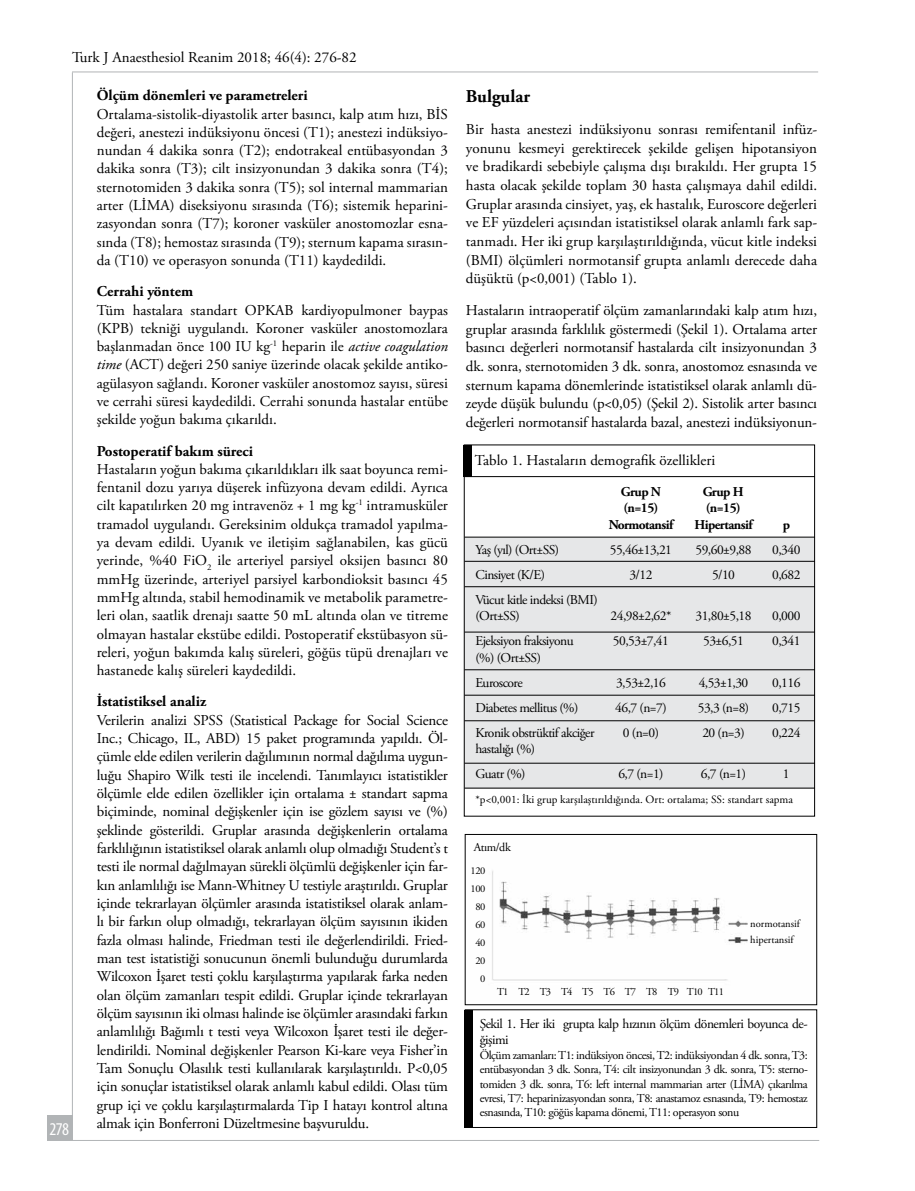
<style>
.page{position:relative;width:915px;height:1191px;background:#fff}
.page>*{position:absolute;margin:0;border:0;box-sizing:border-box;transform-origin:0 0}
.t1{font:700 18px "Adobe Garamond Pro";color:#000}
.t2{font:condensed 18px "Myriad Pro";color:#fff}
.t3{font:15px/18.3px "Adobe Garamond Pro";color:#000;text-align:justify}
.t4{font:700 15px "Adobe Garamond Pro";color:#000}
.t5{font:13.5px/25px "Adobe Garamond Pro";letter-spacing:-.04em;color:#000}
.t6{font:700 13.5px "Adobe Garamond Pro";letter-spacing:-.04em;color:#000}
.t7{font:12px/14.4px "Adobe Garamond Pro";letter-spacing:-.035em;color:#000;text-align:justify}
.t8{font:11.25px "Adobe Garamond Pro";color:#000}
.t9{font:10.5px "Adobe Garamond Pro";letter-spacing:-.08em;color:#000}
.t10{font:10.5px/16.2px "Adobe Garamond Pro";color:#000}
.t11{font:10.5px/18px "Adobe Garamond Pro";letter-spacing:-.035em;color:#000;text-align:right}
.s1{font-style:italic}
</style>
<div class="page">
<hr style="left:73px;top:1140px;width:746px;height:1px;background:#b1b4b6">
<hr style="left:72px;top:72px;width:1px;height:1050px;background:#b1b4b6">
<div style="left:47px;top:1114px;width:26px;height:26px;background:#b1b4b6"></div>
<hr style="left:72px;top:72px;width:745px;height:1px;background:#b1b4b6">
<img style="left:492px;top:870px;width:256px;height:111px">
<div style="left:464px;top:834px;width:352px;height:171px;border:1px solid #000"></div>
<div style="left:464px;top:1009px;width:8px;height:118px;background:#000"></div>
<div style="left:463px;top:445px;width:9px;height:31px;background:#000"></div>
<div style="left:463px;top:537px;width:351px;height:251px;background:#e6e7e8"></div>
<hr style="left:464px;top:476px;width:350px;height:1px;background:#000">
<hr style="left:464px;top:561px;width:350px;height:1px;background:#000">
<hr style="left:464px;top:669px;width:350px;height:1px;background:#000">
<hr style="left:464px;top:720px;width:350px;height:1px;background:#000">
<hr style="left:464px;top:586px;width:350px;height:1px;background:#000">
<hr style="left:464px;top:695px;width:350px;height:1px;background:#000">
<hr style="left:464px;top:763px;width:350px;height:1px;background:#000">
<hr style="left:464px;top:537px;width:350px;height:1px;background:#000">
<hr style="left:464px;top:631px;width:350px;height:1px;background:#000">
<hr style="left:464px;top:787px;width:350px;height:1px;background:#000">
<p class="t3" style="left:72px;top:48px;width:286px">Turk J Anaesthesiol Reanim 2018; 46(4): 276-82</p>
<p class="t2" style="left:49px;top:1117px;width:21px">278</p>
<p class="t4" style="left:97px;top:87px;width:212px">Ölçüm dönemleri ve parametreleri</p>
<p class="t3" style="left:97px;top:105px;width:352px">Ortalama-sistolik-diyastolik arter basıncı, kalp atım hızı, BİS değeri, anestezi indüksiyonu öncesi (T1); anestezi indüksiyo&shy;nundan 4 dakika sonra (T2); endotrakeal entübasyondan 3 dakika sonra (T3); cilt insizyonundan 3 dakika sonra (T4); sternotomiden 3 dakika sonra (T5); sol internal mammarian arter (LİMA) diseksiyonu sırasında (T6); sistemik heparini&shy;zasyondan sonra (T7); koroner vasküler anostomozlar esna&shy;sında (T8); hemostaz sırasında (T9); sternum kapama sırasın&shy;da (T10) ve operasyon sonunda (T11) kaydedildi.</p>
<p class="t4" style="left:97px;top:283px;width:98px">Cerrahi yöntem</p>
<p class="t3" style="left:97px;top:301px;width:352px">Tüm hastalara standart OPKAB kardiyopulmoner baypas (KPB) tekniği uygulandı. Koroner vasküler anostomozlara başlanmadan önce 100 IU kg<sup>-1</sup> heparin ile <span class="s1">active coagulation time</span> (ACT) değeri 250 saniye üzerinde olacak şekilde antiko&shy;agülasyon sağlandı. Koroner vasküler anostomoz sayısı, süresi ve cerrahi süresi kaydedildi. Cerrahi sonunda hastalar entübe şekilde yoğun bakıma çıkarıldı.</p>
<p class="t4" style="left:97px;top:442px;width:158px">Postoperatif bakım süreci</p>
<p class="t3" style="left:97px;top:460px;width:352px">Hastaların yoğun bakıma çıkarıldıkları ilk saat boyunca remi&shy;fentanil dozu yarıya düşerek infüzyona devam edildi. Ayrıca cilt kapatılırken 20 mg intravenöz + 1 mg kg<sup>-1</sup> intramusküler tramadol uygulandı. Gereksinim oldukça tramadol yapılma&shy;ya devam edildi. Uyanık ve iletişim sağlanabilen, kas gücü yerinde, %40 FiO<sub>2</sub> ile arteriyel parsiyel oksijen basıncı 80 mmHg üzerinde, arteriyel parsiyel karbondioksit basıncı 45 mmHg altında, stabil hemodinamik ve metabolik parametre&shy;leri olan, saatlik drenajı saatte 50 mL altında olan ve titreme olmayan hastalar ekstübe edildi. Postoperatif ekstübasyon sü&shy;releri, yoğun bakımda kalış süreleri, göğüs tüpü drenajları ve hastanede kalış süreleri kaydedildi.</p>
<p class="t4" style="left:97px;top:693px;width:111px">İstatistiksel analiz</p>
<p class="t3" style="left:97px;top:711px;width:352px">Verilerin analizi SPSS (Statistical Package for Social Science Inc.; Chicago, IL, ABD) 15 paket programında yapıldı. Öl&shy;çümle elde edilen verilerin dağılımının normal dağılıma uygun&shy;luğu Shapiro Wilk testi ile incelendi. Tanımlayıcı istatistikler ölçümle elde edilen özellikler için ortalama ± standart sapma biçiminde, nominal değişkenler için ise gözlem sayısı ve (%) şeklinde gösterildi. Gruplar arasında değişkenlerin ortalama farklılığının istatistiksel olarak anlamlı olup olmadığı Student’s t testi ile normal dağılmayan sürekli ölçümlü değişkenler için far&shy;kın anlamlılığı ise Mann-Whitney U testiyle araştırıldı. Gruplar içinde tekrarlayan ölçümler arasında istatistiksel olarak anlam&shy;lı bir farkın olup olmadığı, tekrarlayan ölçüm sayısının ikiden fazla olması halinde, Friedman testi ile değerlendirildi. Fried&shy;man test istatistiği sonucunun önemli bulunduğu durumlarda Wilcoxon İşaret testi çoklu karşılaştırma yapılarak farka neden olan ölçüm zamanları tespit edildi. Gruplar içinde tekrarlayan ölçüm sayısının iki olması halinde ise ölçümler arasındaki farkın anlamlılığı Bağımlı t testi veya Wilcoxon İşaret testi ile değer&shy;lendirildi. Nominal değişkenler Pearson Ki-kare veya Fisher’in Tam Sonuçlu Olasılık testi kullanılarak karşılaştırıldı. P&lt;0,05 için sonuçlar istatistiksel olarak anlamlı kabul edildi. Olası tüm grup içi ve çoklu karşılaştırmalarda Tip I hatayı kontrol altına almak için Bonferroni Düzeltmesine başvuruldu.</p>
<p class="t1" style="left:466px;top:86px;width:66px">Bulgular</p>
<p class="t3" style="left:466px;top:120px;width:352px;line-height:18.8px">Bir hasta anestezi indüksiyonu sonrası remifentanil infüz&shy;yonunu kesmeyi gerektirecek şekilde gelişen hipotansiyon ve bradikardi sebebiyle çalışma dışı bırakıldı. Her grupta 15 hasta olacak şekilde toplam 30 hasta çalışmaya dahil edildi.<br>Gruplar arasında cinsiyet, yaş, ek hastalık, Euroscore değerleri ve EF yüzdeleri açısından istatistiksel olarak anlamlı fark sap&shy;tanmadı. Her iki grup karşılaştırıldığında, vücut kitle indeksi (BMI) ölçümleri normotansif grupta anlamlı derecede daha düşüktü (p&lt;0,001) (Tablo 1).</p>
<p class="t3" style="left:466px;top:301px;width:352px;line-height:18.8px">Hastaların intraoperatif ölçüm zamanlarındaki kalp atım hızı, gruplar arasında farklılık göstermedi (Şekil 1). Ortalama arter basıncı değerleri normotansif hastalarda cilt insizyonundan 3 dk. sonra, sternotomiden 3 dk. sonra, anostomoz esnasında ve sternum kapama dönemlerinde istatistiksel olarak anlamlı dü&shy;zeyde düşük bulundu (p&lt;0,05) (Şekil 2). Sistolik arter basıncı değerleri normotansif hastalarda bazal, anestezi indüksiyonun-</p>
<p class="t3" style="left:474px;top:452px;width:242px">Tablo 1. Hastaların demografik özellikleri</p>
<p class="t6" style="left:620px;top:483px;width:42px">Grup N</p>
<p class="t6" style="left:702px;top:483px;width:42px">Grup H</p>
<p class="t6" style="left:623px;top:500px;width:36px">(n=15)</p>
<p class="t6" style="left:705px;top:500px;width:36px">(n=15)</p>
<p class="t6" style="left:608px;top:516px;width:66px">Normotansif</p>
<p class="t6" style="left:694px;top:516px;width:59px">Hipertansif</p>
<p class="t6" style="left:782px;top:516px;width:9px">p</p>
<p class="t5" style="left:475px;top:537px;width:85px">Yaş (yıl) (Ort±SS)</p>
<p class="t5" style="left:609px;top:537px;width:64px">55,46±13,21</p>
<p class="t5" style="left:695px;top:537px;width:57px">59,60±9,88</p>
<p class="t5" style="left:772px;top:537px;width:30px">0,340</p>
<p class="t5" style="left:475px;top:562px;width:71px">Cinsiyet (K/E)</p>
<p class="t5" style="left:629px;top:562px;width:25px">3/12</p>
<p class="t5" style="left:711px;top:562px;width:25px">5/10</p>
<p class="t5" style="left:772px;top:562px;width:30px">0,682</p>
<p class="t5" style="left:475px;top:592px;width:124px;line-height:16.5px">Vücut kitle indeksi (BMI) (Ort±SS)</p>
<p class="t5" style="left:610px;top:604px;width:62px">24,98±2,62*</p>
<p class="t5" style="left:695px;top:604px;width:57px">31,80±5,18</p>
<p class="t5" style="left:772px;top:604px;width:30px">0,000</p>
<p class="t5" style="left:475px;top:629px;width:99px">Ejeksiyon fraksiyonu</p>
<p class="t5" style="left:612px;top:629px;width:57px">50,53±7,41</p>
<p class="t5" style="left:703px;top:629px;width:42px">53±6,51</p>
<p class="t5" style="left:772px;top:629px;width:30px">0,341</p>
<p class="t5" style="left:475px;top:645px;width:67px">(%) (Ort±SS)<br>Euroscore</p>
<p class="t5" style="left:616px;top:670px;width:51px">3,53±2,16</p>
<p class="t5" style="left:698px;top:670px;width:51px">4,53±1,30</p>
<p class="t5" style="left:772px;top:670px;width:30px">0,116</p>
<p class="t5" style="left:475px;top:695px;width:104px">Diabetes mellitus (%)</p>
<p class="t5" style="left:615px;top:695px;width:53px">46,7 (n=7)</p>
<p class="t5" style="left:697px;top:695px;width:53px">53,3 (n=8)</p>
<p class="t5" style="left:772px;top:695px;width:30px">0,715</p>
<p class="t5" style="left:475px;top:720px;width:120px">Kronik obstrüktif akciğer</p>
<p class="t5" style="left:622px;top:720px;width:38px">0 (n=0)</p>
<p class="t5" style="left:702px;top:720px;width:44px">20 (n=3)</p>
<p class="t5" style="left:772px;top:720px;width:30px">0,224</p>
<p class="t5" style="left:475px;top:737px;width:61px">hastalığı (%)<br>Guatr (%)</p>
<p class="t5" style="left:618px;top:762px;width:47px">6,7 (n=1)</p>
<p class="t5" style="left:700px;top:762px;width:47px">6,7 (n=1)</p>
<p class="t5" style="left:782px;top:762px;width:8px">1</p>
<p class="t8" style="left:475px;top:793px;width:319px">*p&lt;0,001: İki grup karşılaştırıldığında. Ort: ortalama; SS: standart sapma</p>
<p class="t7" style="left:473px;top:840px;width:38px">Atım/dk</p>
<p class="t11" style="left:470px;top:862px;width:17px">120<br>100<br>80<br>60<br>40<br>20<br>0</p>
<p class="t9" style="left:497px;top:985px;width:228px">T1 T2 T3 T4 T5 T6 T7 T8 T9 T10 T11</p>
<p class="t10" style="left:750px;top:916px;width:51px">normotansif hipertansif</p>
<p class="t5" style="left:479px;top:1016px;width:329px;line-height:16.2px">Şekil 1. Her iki grupta kalp hızının ölçüm dönemleri boyunca de&shy;ğişimi</p>
<p class="t7" style="left:479px;top:1048px;width:329px">Ölçüm zamanları: T1: indüksiyon öncesi, T2: indüksiyondan 4 dk. sonra, T3: entübasyondan 3 dk. Sonra, T4: cilt insizyonundan 3 dk. sonra, T5: sterno&shy;tomiden 3 dk. sonra, T6: left internal mammarian arter (LİMA) çıkarılma evresi, T7: heparinizasyondan sonra, T8: anastamoz esnasında, T9: hemostaz esnasında, T10: göğüs kapama dönemi, T11: operasyon sonu</p>
</div>
